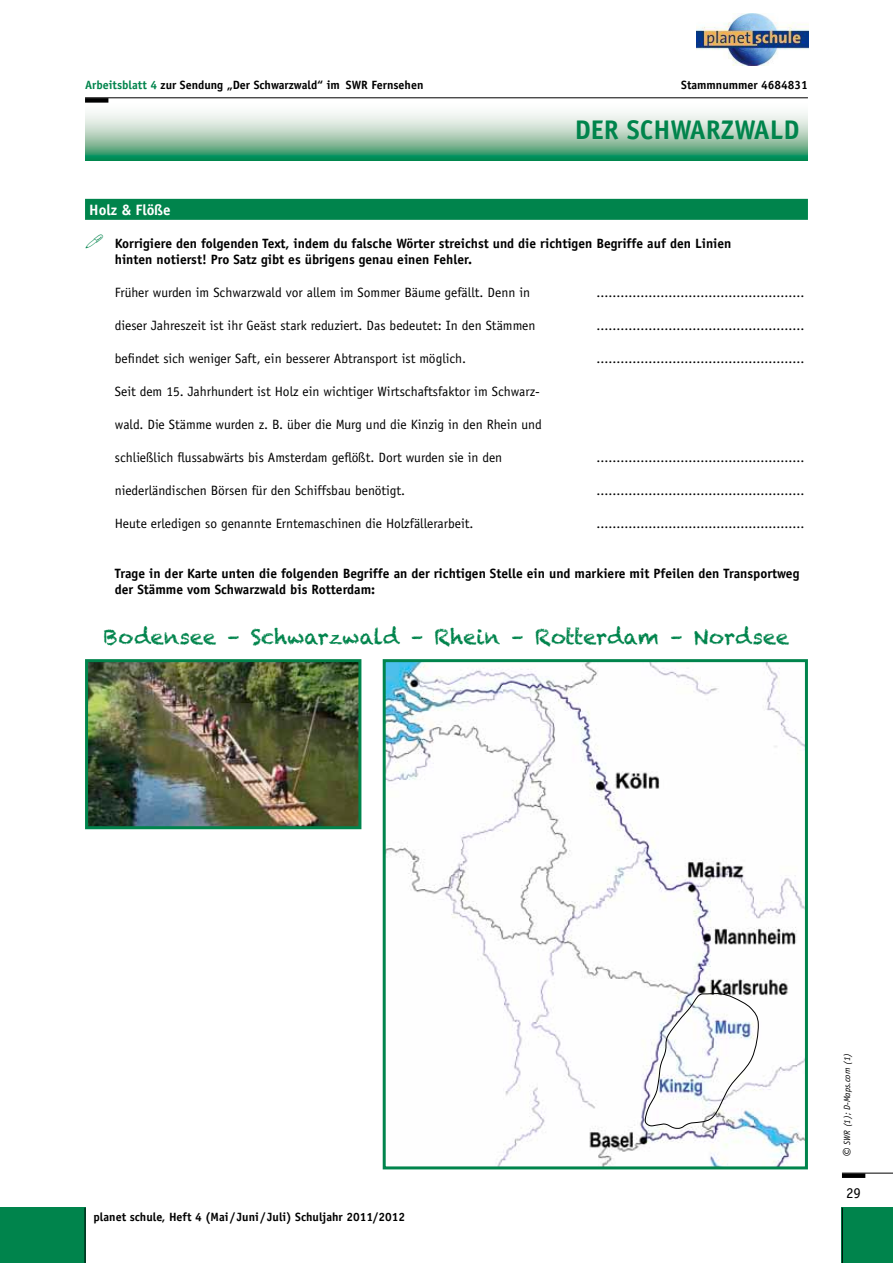
<style>
.page{position:relative;width:893px;height:1263px;background:#fff}
.page>*{position:absolute;margin:0;border:0;box-sizing:border-box;transform-origin:0 0}
.t1{font:700 27px "Officina Sans Std";color:#00844c}
.t2{font:21px "Chalkduster";color:#00844c}
.t3{font:700 15px "Officina Sans Std";color:#fff}
.t4{font:15px "Officina Sans Std";color:#000}
.t5{font:13.5px "Officina Sans Std";color:#000}
.t6{font:700 13.5px/16.5px "Officina Sans Std";color:#000}
.t7{font:700 12px "Officina Sans Std";color:#000}
.t8{font:italic 9px "Officina Sans Std";color:#000}
.s1{color:#00844c}
.s2{font-size:16.5px}
</style>
<div class="page">
<svg style="left:85px;top:99px;width:723px;height:62px"></svg>
<hr style="left:85px;top:97px;width:723px;height:1px;background:#000">
<div style="left:85px;top:98px;width:23px;height:5px;background:#000"></div>
<hr style="left:842px;top:1173px;width:51px;height:1px;background:#000">
<div style="left:842px;top:1173px;width:23px;height:5px;background:#000"></div>
<div style="left:842px;top:1208px;width:51px;height:55px;background:#00844c"></div>
<hr style="left:842px;top:1208px;width:1px;height:55px;background:#000">
<div style="left:0;top:1208px;width:85px;height:55px;background:#00844c"></div>
<hr style="left:85px;top:1208px;width:1px;height:55px;background:#000">
<div style="left:85px;top:199px;width:723px;height:21px;background:#00844c"></div>
<img style="left:89px;top:663px;width:268px;height:162px">
<div style="left:85px;top:659px;width:276px;height:170px;border:3px solid #00844c"></div>
<img style="left:387px;top:663px;width:417px;height:502px">
<div style="left:383px;top:659px;width:425px;height:510px;border:3px solid #00844c"></div>
<svg style="left:644px;top:993px;width:114px;height:136px"></svg>
<img style="left:697px;top:14px;width:111px;height:51px">
<p class="t7" style="left:85px;top:78px;width:340px"><span class="s1">Arbeitsblatt 4</span> zur Sendung „Der Schwarzwald“ im SWR Fernsehen</p>
<p class="t7" style="left:681px;top:78px;width:128px">Stammnummer 4684831</p>
<h1 class="t1" style="left:575px;top:113px;width:226px">der schwarzwald</h1>
<p class="t3" style="left:89px;top:200px;width:83px">H olz &amp; Flöße</p>
<p class="t6" style="left:115px;top:235px;width:618px">Korrigiere den folgenden Text, indem du falsche Wörter streichst und die richtigen Begriffe auf den Linien hinten notierst! Pro Satz gibt es übrigens genau einen Fehler.</p>
<p class="t5" style="left:115px;top:285px;width:417px">Früher wurden im Schwarzwald vor allem im Sommer Bäume gefällt. Denn in</p>
<p class="t5" style="left:597px;top:285px;width:209px">....................................................</p>
<p class="t5" style="left:115px;top:318px;width:422px">dieser Jahreszeit ist ihr Geäst stark reduziert. Das bedeutet: In den Stämmen</p>
<p class="t5" style="left:597px;top:318px;width:209px">....................................................</p>
<p class="t5" style="left:115px;top:351px;width:353px">befindet sich weniger Saft, ein besserer Abtransport ist möglich.</p>
<p class="t5" style="left:597px;top:351px;width:209px">....................................................</p>
<p class="t5" style="left:115px;top:384px;width:427px">Seit dem 15. Jahrhundert ist Holz ein wichtiger Wirtschaftsfaktor im Schwarz-</p>
<p class="t5" style="left:115px;top:417px;width:428px">wald. Die Stämme wurden z. B. über die Murg und die Kinzig in den Rhein und</p>
<p class="t5" style="left:115px;top:450px;width:389px">schließlich flussabwärts bis Amsterdam geflößt. Dort wurden sie in den</p>
<p class="t5" style="left:597px;top:450px;width:209px">....................................................</p>
<p class="t5" style="left:115px;top:482px;width:292px">niederländischen Börsen für den Schiffsbau benötigt.</p>
<p class="t5" style="left:597px;top:482px;width:209px">....................................................</p>
<p class="t5" style="left:115px;top:515px;width:360px">Heute erledigen so genannte Erntemaschinen die Holzfällerarbeit.</p>
<p class="t5" style="left:597px;top:515px;width:209px">....................................................</p>
<p class="t6" style="left:85px;top:564px;width:19px">T</p>
<p class="t6" style="left:115px;top:564px;width:686px;text-indent:6px">rage in der Karte unten die folgenden Begriffe an der richtigen Stelle ein und markiere mit Pfeilen den Transportweg der Stämme vom Schwarzwald bis Rotterdam:</p>
<h2 class="t2" style="left:104px;top:624px;width:687px">Bodensee – Schwarzwald – Rhein – Rotterdam – Nordsee</h2>
<p class="t7" style="left:94px;top:1209px;width:313px">planet schule, Heft 4 (Mai / Juni / Juli) Schuljahr 2011/2012</p>
<p class="t8" style="left:842px;top:1157px;width:106px;rotate:-90deg"><span class="s2">©</span> SWR (1); D-Maps.com (1)</p>
<p class="t4" style="left:846px;top:1184px;width:16px">29</p>
</div>
